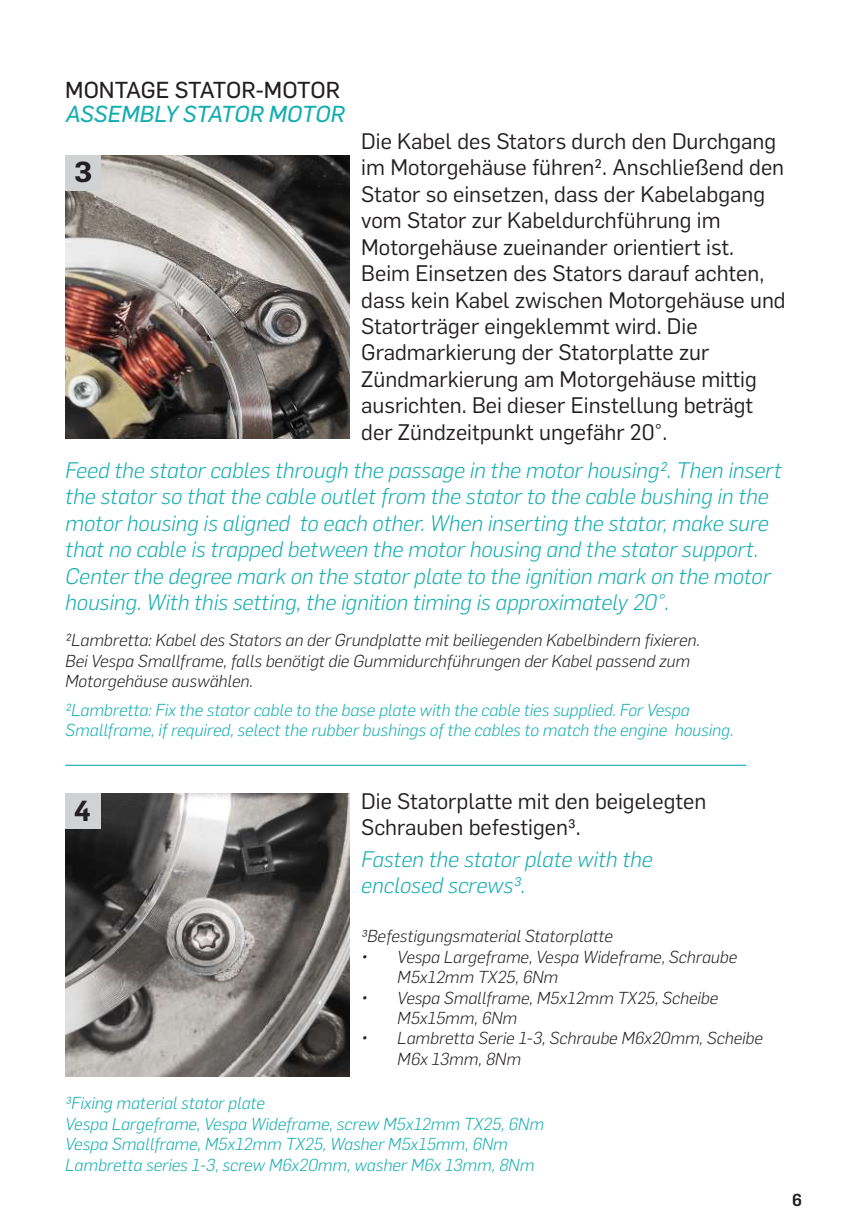
<style>
.page{position:relative;width:857px;height:1225px;background:#fff}
.page>*{position:absolute;margin:0;border:0;box-sizing:border-box;transform-origin:0 0}
.t1{font:600 28.4px "Flama";color:#231f20;scale:1.12 1}
.t2{font:600 28.4px "Flama";color:#231f20}
.t3{font:italic 22.6px "Flama Basic";letter-spacing:-.01em;color:#13adb0}
.t4{font:22.6px "Flama Basic";letter-spacing:-.015em;color:#231f20}
.t5{font:22px/26.4px "Flama";color:#231f20}
.t6{font:italic 300 22px/26.4px "Flama";color:#13adb0}
.t7{font:italic 300 17px/20.4px "Flama";color:#231f20}
.t8{font:italic 300 17px/20.4px "Flama";color:#13adb0}
.t9{font:500 17px "Flama";color:#231f20}
</style>
<div class="page">
<hr style="left:65px;top:764px;width:681px;height:2px;background:#13adb0">
<img style="left:65px;top:155px;width:284px;height:284px">
<div style="left:65px;top:155px;width:35px;height:35px;background:#d1d2d4"></div>
<img style="left:65px;top:793px;width:284px;height:283px">
<div style="left:65px;top:793px;width:35px;height:35px;background:#d1d2d4"></div>
<p class="t4" style="left:65px;top:74px;width:276px">MONTAGE STATOR-MOTOR</p>
<p class="t3" style="left:65px;top:98px;width:281px">ASSEMBLY STATOR MOTOR</p>
<p class="t1" style="left:74px;top:151px;width:18px">3</p>
<p class="t5" style="left:361px;top:126px;width:426px">Die Kabel des Stators durch den Durchgang im Motorgehäuse führen2. Anschließend den Stator so einsetzen, dass der Kabelabgang vom Stator zur Kabeldurchführung im Motorgehäuse zueinander orientiert ist.<br>Beim Einsetzen des Stators darauf achten, dass kein Kabel zwischen Motorgehäuse und Statorträger eingeklemmt wird. Die Gradmarkierung der Statorplatte zur Zündmarkierung am Motorgehäuse mittig ausrichten. Bei dieser Einstellung beträgt der Zündzeitpunkt ungefähr 20°.</p>
<p class="t6" style="left:65px;top:456px;width:717px">Feed the stator cables through the passage in the motor housing2. Then insert the stator so that the cable outlet from the stator to the cable bushing in the motor housing is aligned to each other. When inserting the stator, make sure that no cable is trapped between the motor housing and the stator support.<br>Center the degree mark on the stator plate to the ignition mark on the motor housing. With this setting, the ignition timing is approximately 20°.</p>
<p class="t7" style="left:65px;top:629px;width:636px">2Lambretta: Kabel des Stators an der Grundplatte mit beiliegenden Kabelbindern fixieren.<br>Bei Vespa Smallframe, falls benötigt die Gummidurchführungen der Kabel passend zum<br>Motorgehäuse auswählen.</p>
<p class="t8" style="left:65px;top:698px;width:669px">2Lambretta: Fix the stator cable to the base plate with the cable ties supplied. For Vespa<br>Smallframe, if required, select the rubber bushings of the cables to match the engine housing.</p>
<p class="t5" style="left:361px;top:786px;width:346px">Die Statorplatte mit den beigelegten<br>Schrauben befestigen3.</p>
<p class="t6" style="left:361px;top:845px;width:293px">Fasten the stator plate with the enclosed screws3.</p>
<p class="t7" style="left:361px;top:925px;width:253px">3Befestigungsmaterial Statorplatte</p>
<p class="t7" style="left:397px;top:945px;width:341px;text-indent:-36px">• Vespa Largeframe, Vespa Wideframe, Schraube<br>M5x12mm TX25, 6Nm</p>
<p class="t7" style="left:397px;top:986px;width:322px;text-indent:-36px">• Vespa Smallframe, M5x12mm TX25, Scheibe<br>M5x15mm, 6Nm</p>
<p class="t7" style="left:397px;top:1027px;width:367px;text-indent:-36px">• Lambretta Serie 1-3, Schraube M6x20mm, Scheibe<br>M6x 13mm, 8Nm</p>
<p class="t8" style="left:65px;top:1092px;width:480px">3Fixing material stator plate<br>Vespa Largeframe, Vespa Wideframe, screw M5x12mm TX25, 6Nm Vespa Smallframe, M5x12mm TX25, Washer M5x15mm, 6Nm Lambretta series 1-3, screw M6x20mm, washer M6x 13mm, 8Nm</p>
<p class="t2" style="left:74px;top:790px;width:19px">4</p>
<p class="t9" style="left:791px;top:1188px;width:11px">6</p>
</div>
